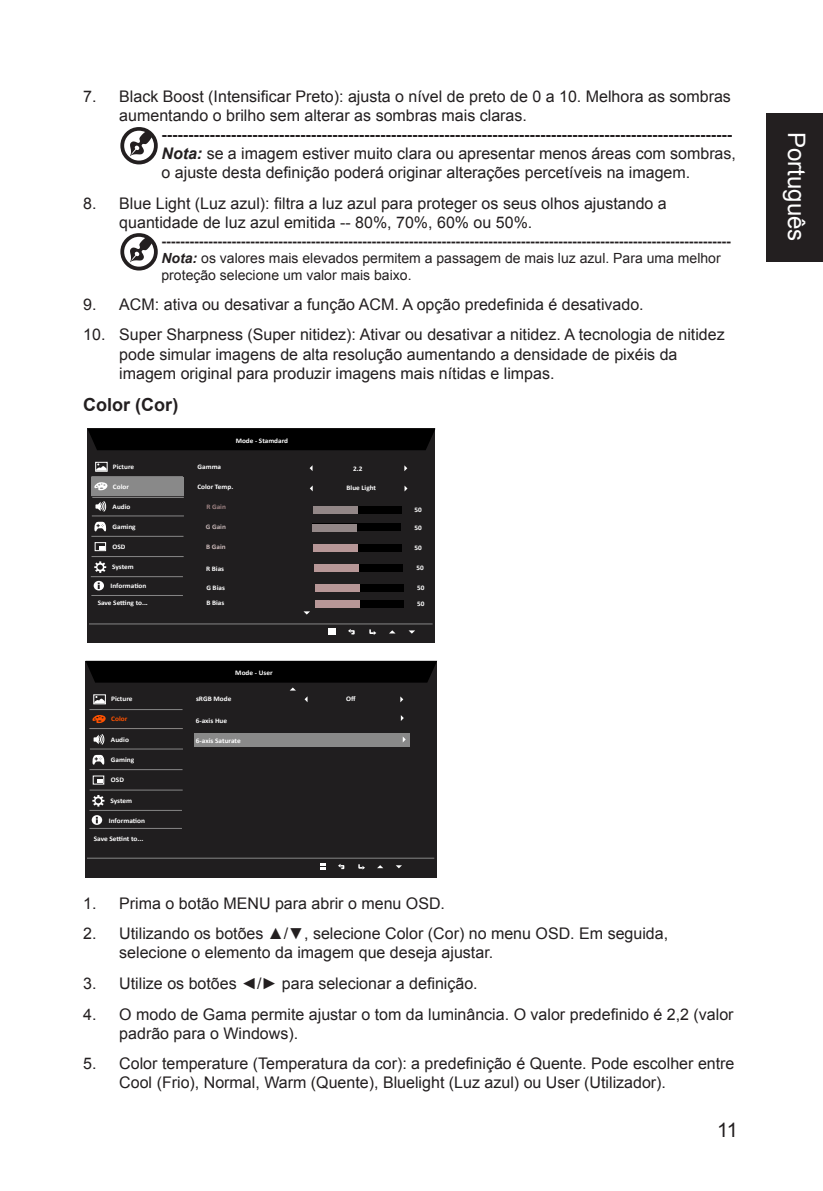
<style>
.page{position:relative;width:823px;height:1191px;background:#fff}
.page>*{position:absolute;margin:0;border:0;box-sizing:border-box;transform-origin:0 0}
.t1{font:24px "Arial";color:#fff}
.t2{font:20px "Arial";color:#231f20}
.Heading1{font:700 18px "Arial";color:#231f20}
.t3{font:16px/19.2px "Arial";color:#231f20}
.t4{font:700 16px "Arial";color:#231f20}
.t5{font:700 14px/17px "Arial";color:#231f20}
.t6{font:700 7px/14.8px "Calibri";color:#fff;scale:1.04 1}
.t7{font:700 7px "Calibri";color:#9e8383;scale:1.04 1}
.t8{font:700 7px "Calibri";color:#c4b5b5;scale:1.04 1}
.t9{font:700 7px "Calibri";color:#cebcbc;scale:1.04 1}
.t10{font:700 7px "Calibri";color:#ff5200;scale:1.04 1}
.s1{font-weight:700;font-style:italic}
.s2{font-style:italic}
.s3{font-weight:400}
</style>
<div class="page">
<div style="left:765px;top:113px;width:57px;height:149px;background:#231f20"></div>
<svg style="left:120px;top:128px;width:38px;height:37px"></svg>
<svg style="left:120px;top:234px;width:38px;height:37px"></svg>
<div style="left:87px;top:428px;width:348px;height:215px;background:#201e1f"></div>
<svg style="left:88px;top:428px;width:347px;height:22px;background:#010101"></svg>
<hr style="left:89px;top:623px;width:343px;height:1px;background:#898989">
<svg style="left:404px;top:485px;width:3px;height:6px"></svg>
<svg style="left:404px;top:465px;width:3px;height:6px"></svg>
<svg style="left:95px;top:501px;width:12px;height:11px"></svg>
<hr style="left:91px;top:576px;width:92px;height:1px;background:#898989">
<hr style="left:91px;top:556px;width:92px;height:1px;background:#898989">
<hr style="left:91px;top:536px;width:92px;height:1px;background:#898989">
<hr style="left:92px;top:515px;width:92px;height:1px;background:#898989">
<hr style="left:91px;top:495px;width:93px;height:1px;background:#898989">
<div style="left:95px;top:542px;width:11px;height:9px;border:1px solid #fff"></div>
<svg style="left:99px;top:546px;width:5px;height:3px"></svg>
<div style="left:91px;top:477px;width:92px;height:19px;background:#898989"></div>
<svg style="left:94px;top:561px;width:12px;height:12px"></svg>
<svg style="left:94px;top:521px;width:12px;height:11px"></svg>
<div style="left:95px;top:462px;width:12px;height:10px;border:1px solid #fff"></div>
<svg style="left:96px;top:463px;width:11px;height:8px"></svg>
<svg style="left:94px;top:482px;width:14px;height:8px"></svg>
<div style="left:312px;top:544px;width:89px;height:8px;background:#000"></div>
<div style="left:312px;top:544px;width:45px;height:8px;background:#b79797"></div>
<div style="left:312px;top:524px;width:89px;height:7px;background:#000"></div>
<div style="left:312px;top:524px;width:45px;height:7px;background:#938787"></div>
<div style="left:312px;top:506px;width:89px;height:7px;background:#000"></div>
<div style="left:312px;top:506px;width:45px;height:7px;background:#938787"></div>
<hr style="left:91px;top:595px;width:92px;height:1px;background:#898989">
<svg style="left:94px;top:581px;width:10px;height:9px"></svg>
<hr style="left:91px;top:476px;width:92px;height:1px;background:#898989">
<hr style="left:92px;top:497px;width:92px;height:1px;background:#898989">
<svg style="left:389px;top:630px;width:6px;height:3px"></svg>
<svg style="left:408px;top:630px;width:7px;height:3px"></svg>
<svg style="left:328px;top:628px;width:7px;height:7px"></svg>
<svg style="left:348px;top:629px;width:6px;height:5px"></svg>
<svg style="left:369px;top:629px;width:7px;height:6px"></svg>
<div style="left:314px;top:564px;width:89px;height:7px;background:#000"></div>
<div style="left:314px;top:564px;width:45px;height:8px;background:#b79797"></div>
<div style="left:315px;top:584px;width:89px;height:7px;background:#000"></div>
<div style="left:315px;top:584px;width:45px;height:8px;background:#b79797"></div>
<div style="left:315px;top:600px;width:89px;height:7px;background:#000"></div>
<div style="left:315px;top:600px;width:45px;height:7px;background:#b79797"></div>
<svg style="left:303px;top:611px;width:7px;height:3px"></svg>
<div style="left:85px;top:661px;width:352px;height:216px;background:#201e1f"></div>
<hr style="left:87px;top:858px;width:347px;height:1px;background:#898989">
<hr style="left:89px;top:810px;width:93px;height:1px;background:#898989">
<hr style="left:90px;top:789px;width:92px;height:1px;background:#898989">
<hr style="left:89px;top:769px;width:93px;height:1px;background:#898989">
<hr style="left:90px;top:748px;width:93px;height:1px;background:#898989">
<hr style="left:89px;top:728px;width:94px;height:1px;background:#898989">
<svg style="left:92px;top:754px;width:13px;height:11px"></svg>
<div style="left:93px;top:694px;width:13px;height:10px;border:1px solid #fff"></div>
<svg style="left:94px;top:696px;width:11px;height:7px"></svg>
<svg style="left:92px;top:715px;width:14px;height:8px"></svg>
<svg style="left:93px;top:734px;width:11px;height:11px"></svg>
<hr style="left:89px;top:709px;width:93px;height:1px;background:#898989">
<svg style="left:97px;top:779px;width:5px;height:4px"></svg>
<svg style="left:92px;top:795px;width:12px;height:11px"></svg>
<svg style="left:377px;top:865px;width:6px;height:3px"></svg>
<svg style="left:396px;top:865px;width:6px;height:3px"></svg>
<svg style="left:320px;top:863px;width:6px;height:6px"></svg>
<svg style="left:92px;top:815px;width:10px;height:10px"></svg>
<svg style="left:338px;top:864px;width:6px;height:5px"></svg>
<svg style="left:358px;top:864px;width:7px;height:5px"></svg>
<svg style="left:400px;top:696px;width:3px;height:6px"></svg>
<svg style="left:400px;top:715px;width:3px;height:6px"></svg>
<svg style="left:86px;top:661px;width:351px;height:29px"></svg>
<div style="left:195px;top:733px;width:214px;height:14px;background:#898989"></div>
<svg style="left:402px;top:737px;width:3px;height:5px"></svg>
<hr style="left:89px;top:828px;width:93px;height:1px;background:#898989">
<p class="t3" style="left:83px;top:87px;width:648px">7. Black Boost (Intensificar Preto): ajusta o nível de preto de 0 a 10. Melhora as sombras</p>
<p class="t3" style="left:119px;top:106px;width:409px">aumentando o brilho sem alterar as sombras mais claras.</p>
<p class="t4" style="left:161px;top:124px;width:12px">‑----------------------------------------------------------------------------------------------------------</p>
<p class="t3" style="left:161px;top:144px;width:575px"><span class="s1">Nota:</span> se a imagem estiver muito clara ou apresentar menos áreas com sombras,</p>
<p class="t3" style="left:161px;top:163px;width:530px">o ajuste desta definição poderá originar alterações percetíveis na imagem.</p>
<p class="t3" style="left:119px;top:194px;width:548px;text-indent:-36px">8. Blue Light (Luz azul): filtra a luz azul para proteger os seus olhos ajustando a quantidade de luz azul emitida -- 80%, 70%, 60% ou 50%.</p>
<p class="t5" style="left:161px;top:233px;width:560px">‑-------------------------------------------------------------------------------------------------------------------------<br><span class="s2">Nota:</span> <span class="s3">os valores mais elevados permitem a passagem de mais luz azul. Para uma melhor proteção selecione um valor mais baixo.</span></p>
<p class="t3" style="left:83px;top:295px;width:561px">9. ACM: ativa ou desativar a função ACM. A opção predefinida é desativado.</p>
<p class="t3" style="left:119px;top:325px;width:606px;text-indent:-36px">10. Super Sharpness (Super nitidez): Ativar ou desativar a nitidez. A tecnologia de nitidez pode simular imagens de alta resolução aumentando a densidade de pixéis da imagem original para produzir imagens mais nítidas e limpas.</p>
<p class="Heading1" style="left:83px;top:393px;width:96px">Color (Cor)</p>
<p class="t6" style="left:235px;top:433px;width:52px">Mode - Stamdard</p>
<p class="t6" style="left:353px;top:460px;width:10px">2.2</p>
<p class="t6" style="left:346px;top:480px;width:30px">Blue Light</p>
<p class="t6" style="left:113px;top:498px;width:19px">Audio</p>
<p class="t6" style="left:112px;top:518px;width:24px">Gaming</p>
<p class="t6" style="left:113px;top:538px;width:14px">OSD</p>
<p class="t6" style="left:112px;top:559px;width:22px">System</p>
<p class="t6" style="left:113px;top:458px;width:22px">Picture</p>
<p class="t6" style="left:113px;top:478px;width:17px">Color</p>
<p class="t6" style="left:197px;top:459px;width:24px">Gamma</p>
<p class="t6" style="left:197px;top:479px;width:36px">Color Temp.</p>
<p class="t7" style="left:206px;top:502px;width:20px">R Gain</p>
<p class="t8" style="left:206px;top:522px;width:21px">G Gain</p>
<p class="t9" style="left:206px;top:542px;width:20px">B Gain</p>
<p class="t6" style="left:414px;top:501px;width:9px">50</p>
<p class="t6" style="left:414px;top:519px;width:9px">50</p>
<p class="t6" style="left:414px;top:540px;width:9px">50</p>
<p class="t6" style="left:416px;top:560px;width:9px">50</p>
<p class="t6" style="left:417px;top:580px;width:9px">50</p>
<p class="t6" style="left:417px;top:595px;width:9px">50</p>
<p class="t6" style="left:206px;top:561px;width:19px">R Bias</p>
<p class="t6" style="left:206px;top:580px;width:19px">G Bias<br>B Bias</p>
<p class="t6" style="left:110px;top:578px;width:36px">Information</p>
<p class="t6" style="left:98px;top:595px;width:50px">Save Setting to...</p>
<p class="t6" style="left:111px;top:691px;width:22px">Picture</p>
<p class="t10" style="left:111px;top:714px;width:17px">Color</p>
<p class="t6" style="left:111px;top:731px;width:19px">Audio</p>
<p class="t6" style="left:111px;top:772px;width:14px">OSD</p>
<p class="t6" style="left:110px;top:792px;width:22px">System</p>
<p class="t6" style="left:111px;top:751px;width:24px">Gaming</p>
<p class="t6" style="left:109px;top:812px;width:36px">Information</p>
<p class="t6" style="left:94px;top:830px;width:49px">Save Settint to...</p>
<p class="t6" style="left:235px;top:665px;width:38px">Mode - User</p>
<p class="t6" style="left:196px;top:691px;width:35px">sRGB Mode</p>
<p class="t6" style="left:196px;top:712px;width:32px">6-axis Hue</p>
<p class="t6" style="left:196px;top:732px;width:45px">6-axis Saturate</p>
<p class="t6" style="left:346px;top:691px;width:11px">Off</p>
<p class="t3" style="left:83px;top:893px;width:363px">1. Prima o botão MENU para abrir o menu OSD.</p>
<p class="t3" style="left:119px;top:924px;width:550px;text-indent:-36px">2. Utilizando os botões ▲/▼, selecione Color (Cor) no menu OSD. Em seguida, selecione o elemento da imagem que deseja ajustar.</p>
<p class="t3" style="left:83px;top:974px;width:396px">3. Utilize os botões ◄/► para selecionar a definição.</p>
<p class="t3" style="left:119px;top:1004px;width:615px;text-indent:-36px">4. O modo de Gama permite ajustar o tom da luminância. O valor predefinido é 2,2 (valor padrão para o Windows).</p>
<p class="t3" style="left:119px;top:1054px;width:616px;text-indent:-36px">5. Color temperature (Temperatura da cor): a predefinição é Quente. Pode escolher entre<br>Cool (Frio), Normal, Warm (Quente), Bluelight (Luz azul) ou User (Utilizador).</p>
<p class="t2" style="left:716px;top:1116px;width:22px">11</p>
<h1 class="t1" style="left:811px;top:132px;width:111px;rotate:90deg">Português</h1>
</div>
